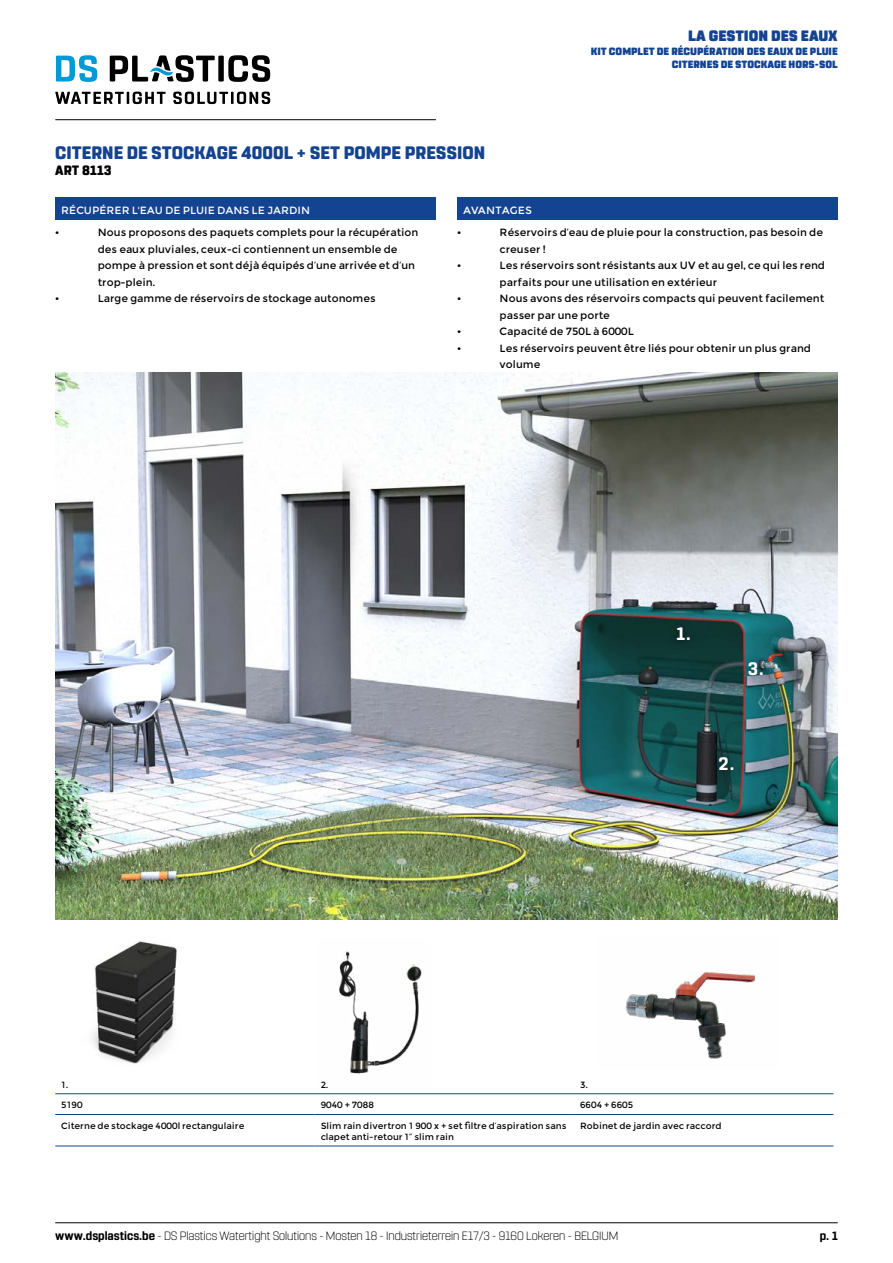
<style>
.page{position:relative;width:893px;height:1263px;background:#fff}
.page>*{position:absolute;margin:0;border:0;box-sizing:border-box;transform-origin:0 0}
.grote_titel{font:800 18px "Rohn Rounded";color:#144391}
.t1{font:700 18px "Rohn Rounded";color:#fff}
.t2{font:900 15px "Rohn Rounded";color:#144391}
.t3{font:800 13.5px "Rohn Rounded";color:#000}
.t4{font:300 12px "Rohn Rounded";color:#000}
.t5{font:700 12px "Rohn Rounded";color:#000}
.t6{font:10.5px/16.5px "Montserrat";color:#000}
.t7{font:900 10.5px/13.5px "Rohn Rounded";color:#144391;text-align:right}
.inhoud_tabel{font:10.5px "Montserrat";color:#fff}
.inhoud_tabel-2{font:9px/10.8px "Montserrat";color:#000}
.tabelinhoud{font:9px "Montserrat";color:#000}
.s1{font-weight:700}
</style>
<div class="page">
<hr style="left:55px;top:119px;width:381px;height:1px;background:#000">
<svg style="left:56px;top:55px;width:41px;height:27px"></svg>
<svg style="left:55px;top:92px;width:215px;height:12px"></svg>
<svg style="left:110px;top:55px;width:160px;height:27px"></svg>
<hr style="left:55px;top:1222px;width:783px;height:1px;background:#000">
<img style="left:55px;top:373px;width:783px;height:546px">
<img style="left:92px;top:941px;width:85px;height:123px">
<img style="left:626px;top:971px;width:130px;height:88px">
<img style="left:339px;top:951px;width:83px;height:123px">
<hr style="left:55px;top:1093px;width:260px;height:1px;background:#144391">
<hr style="left:315px;top:1093px;width:259px;height:1px;background:#144391">
<hr style="left:574px;top:1093px;width:259px;height:1px;background:#144391">
<hr style="left:55px;top:1114px;width:260px;height:1px;background:#144391">
<hr style="left:315px;top:1114px;width:259px;height:1px;background:#144391">
<hr style="left:574px;top:1114px;width:259px;height:1px;background:#144391">
<hr style="left:55px;top:1146px;width:260px;height:1px;background:#144391">
<hr style="left:315px;top:1146px;width:259px;height:1px;background:#144391">
<hr style="left:574px;top:1146px;width:259px;height:1px;background:#144391">
<img style="left:343px;top:373px;width:32px;height:265px">
<img style="left:536px;top:373px;width:32px;height:265px">
<div style="left:667px;top:618px;width:32px;height:32px;background:#0d332f"></div>
<div style="left:710px;top:748px;width:32px;height:32px;background:#000;opacity:.75"></div>
<div style="left:739px;top:653px;width:33px;height:32px;background:#000;opacity:.75"></div>
<div style="left:457px;top:198px;width:381px;height:22px;background:#144391"></div>
<div style="left:55px;top:198px;width:381px;height:22px;background:#144391"></div>
<p class="grote_titel" style="left:55px;top:142px;width:431px">CITERNE DE STOCKAGE 4000L + SET POMPE PRESSION</p>
<p class="t3" style="left:55px;top:162px;width:58px">ART 8113</p>
<h2 class="t2" style="left:688px;top:27px;width:151px">LA GESTION DES EAUX</h2>
<p class="t7" style="left:591px;top:44px;width:248px">KIT COMPLET DE RÉCUPÉRATION DES EAUX DE PLUIE<br>CITERNES DE STOCKAGE HORS-SOL</p>
<p class="inhoud_tabel" style="left:61px;top:204px;width:250px">RÉCUPÉRER L'EAU DE PLUIE DANS LE JARDIN</p>
<p class="inhoud_tabel" style="left:463px;top:204px;width:70px">AVANTAGES</p>
<p class="t6" style="left:457px;top:224px;width:6px">•</p>
<p class="t6" style="left:500px;top:224px;width:325px">Réservoirs d’eau de pluie pour la construction, pas besoin de creuser !</p>
<p class="t6" style="left:457px;top:257px;width:6px">•</p>
<p class="t6" style="left:500px;top:257px;width:327px">Les réservoirs sont résistants aux UV et au gel, ce qui les rend parfaits pour une utilisation en extérieur</p>
<p class="t6" style="left:457px;top:290px;width:6px">•</p>
<p class="t6" style="left:500px;top:290px;width:326px">Nous avons des réservoirs compacts qui peuvent facilement passer par une porte</p>
<p class="t6" style="left:457px;top:323px;width:6px">•</p>
<p class="t6" style="left:500px;top:323px;width:136px">Capacité de 750L à 6000L</p>
<p class="t6" style="left:457px;top:340px;width:6px">•</p>
<p class="t6" style="left:500px;top:340px;width:313px">Les réservoirs peuvent être liés pour obtenir un plus grand volume</p>
<p class="t6" style="left:55px;top:224px;width:6px">•</p>
<p class="t6" style="left:98px;top:224px;width:322px">Nous proposons des paquets complets pour la récupération des eaux pluviales, ceux-ci contiennent un ensemble de pompe à pression et sont déjà équipés d’une arrivée et d’un trop-plein.</p>
<p class="t6" style="left:55px;top:290px;width:6px">•</p>
<p class="t6" style="left:98px;top:290px;width:279px">Large gamme de réservoirs de stockage autonomes</p>
<p class="t1" style="left:676px;top:623px;width:16px">1.</p>
<p class="t1" style="left:748px;top:658px;width:17px">3.</p>
<p class="t1" style="left:718px;top:754px;width:17px">2.</p>
<p class="tabelinhoud" style="left:61px;top:1079px;width:8px">1.</p>
<p class="tabelinhoud" style="left:321px;top:1079px;width:9px">2.</p>
<p class="tabelinhoud" style="left:580px;top:1079px;width:9px">3.</p>
<p class="inhoud_tabel-2" style="left:61px;top:1100px;width:23px">5190</p>
<p class="inhoud_tabel-2" style="left:321px;top:1100px;width:55px">9040 + 7088</p>
<p class="inhoud_tabel-2" style="left:580px;top:1100px;width:55px">6604 + 6605</p>
<p class="inhoud_tabel-2" style="left:61px;top:1120px;width:185px">Citerne de stockage 4000l rectangulaire</p>
<p class="inhoud_tabel-2" style="left:321px;top:1120px;width:247px">Slim rain divertron 1 900 x + set filtre d’aspiration sans clapet anti-retour 1” slim rain</p>
<p class="inhoud_tabel-2" style="left:580px;top:1120px;width:143px">Robinet de jardin avec raccord</p>
<p class="t4" style="left:55px;top:1229px;width:565px"><span class="s1">www.dsplastics.be</span> - DS Plastics Watertight Solutions - Mosten 18 - Industrieterrein E17/3 - 9160 Lokeren - BELGIUM</p>
<p class="t5" style="left:820px;top:1229px;width:19px">p. 1</p>
</div>
